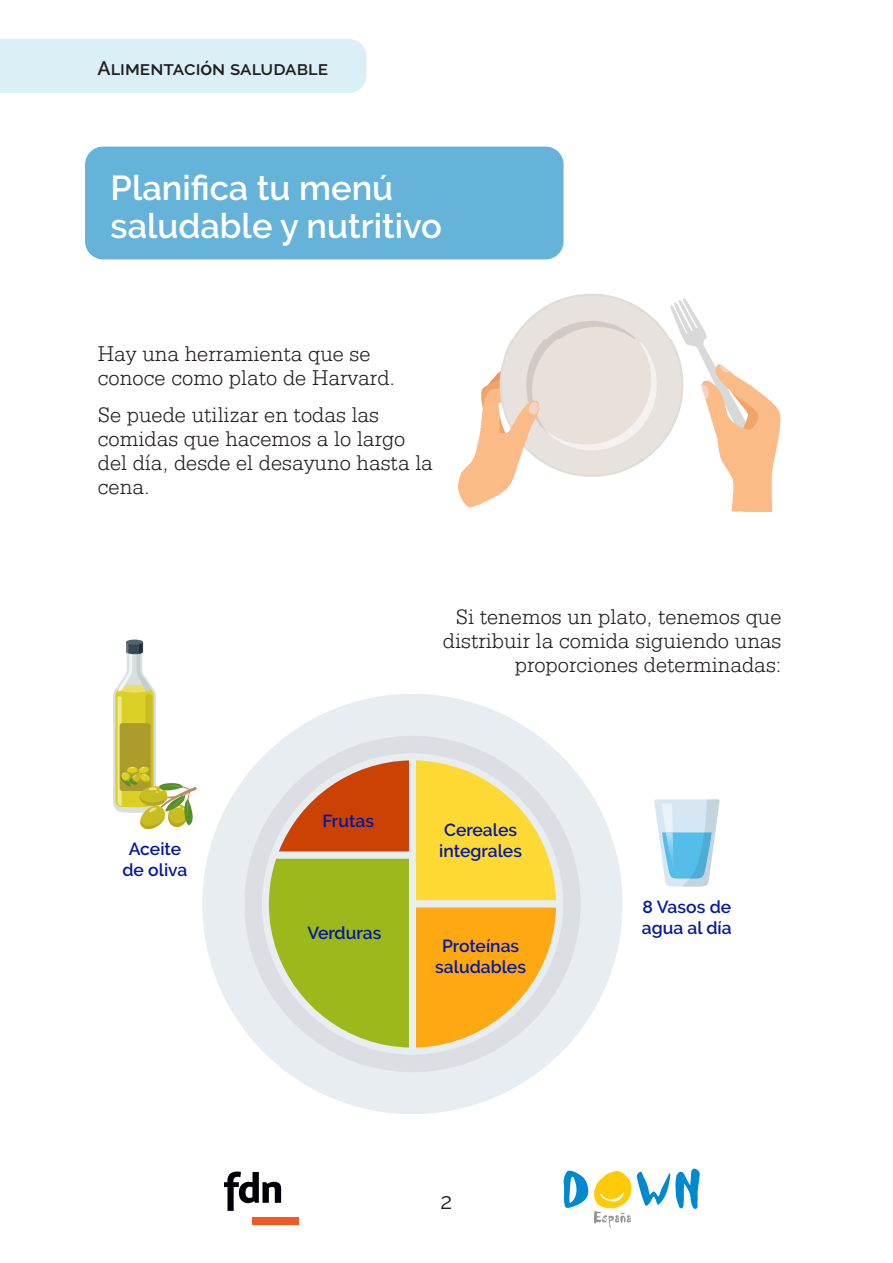
<style>
.page{position:relative;width:893px;height:1263px;background:#fff}
.page>*{position:absolute;margin:0;border:0;box-sizing:border-box;transform-origin:0 0}
.NIVEL_1{font:600 34.5px/37.5px "Raleway";color:#fff}
.parrafo_normal_serifa{font:300 22.5px/24px "Serifa BT";color:#231f20}
.t1{font:22.5px "Raleway";color:#231f20}
.t2{font:600 19.5px "Raleway";color:#231f20}
.NIVEL_1-2{font:600 17.55px/21px "Raleway";color:#00199f;text-align:center}
</style>
<div class="page">
<svg style="left:224px;top:1171px;width:57px;height:40px"></svg>
<div style="left:252px;top:1217px;width:47px;height:8px;background:#f15924"></div>
<div style="left:0;top:39px;width:367px;height:54px;background:#dbeff6"></div>
<svg style="left:564px;top:1170px;width:24px;height:38px"></svg>
<svg style="left:594px;top:1168px;width:106px;height:60px"></svg>
<div style="left:85px;top:147px;width:479px;height:112px;background:#66b3d9;border-radius:18px"></div>
<img style="left:458px;top:338px;width:323px;height:173px">
<img style="left:513px;top:293px;width:194px;height:45px">
<div style="left:202px;top:694px;width:421px;height:420px;background:#e8edf2;border-radius:50%"></div>
<svg style="left:244px;top:736px;width:337px;height:336px"></svg>
<svg style="left:262px;top:753px;width:301px;height:301px"></svg>
<svg style="left:654px;top:799px;width:65px;height:87px"></svg>
<img style="left:662px;top:803px;width:11px;height:29px">
<img style="left:666px;top:832px;width:8px;height:38px">
<svg style="left:126px;top:639px;width:17px;height:6px"></svg>
<svg style="left:113px;top:642px;width:84px;height:188px"></svg>
<p class="t2" style="left:98px;top:57px;width:232px">Alimentación saludable</p>
<p class="NIVEL_1" style="left:111px;top:170px;width:333px">Planifica tu menú saludable y nutritivo</p>
<p class="parrafo_normal_serifa" style="left:98px;top:342px;width:299px">Hay una herramienta que se conoce como plato de Harvard.</p>
<p class="parrafo_normal_serifa" style="left:98px;top:402px;width:337px">Se puede utilizar en todas las comidas que hacemos a lo largo del día, desde el desayuno hasta la cena.</p>
<p class="parrafo_normal_serifa" style="left:443px;top:605px;width:340px;text-align:right">Si tenemos un plato, tenemos que distribuir la comida siguiendo unas proporciones determinadas:</p>
<p class="NIVEL_1-2" style="left:122px;top:839px;width:66px">Aceite de oliva</p>
<p class="NIVEL_1-2" style="left:322px;top:810px;width:53px">Frutas</p>
<p class="NIVEL_1-2" style="left:307px;top:922px;width:75px">Verduras</p>
<p class="NIVEL_1-2" style="left:439px;top:819px;width:84px;text-align:left">Cereales integrales</p>
<p class="NIVEL_1-2" style="left:435px;top:935px;width:92px">Proteínas saludables</p>
<p class="t1" style="left:441px;top:1183px;width:13px">2</p>
<p class="NIVEL_1-2" style="left:642px;top:896px;width:91px;text-align:left">8 Vasos de agua al día</p>
</div>
